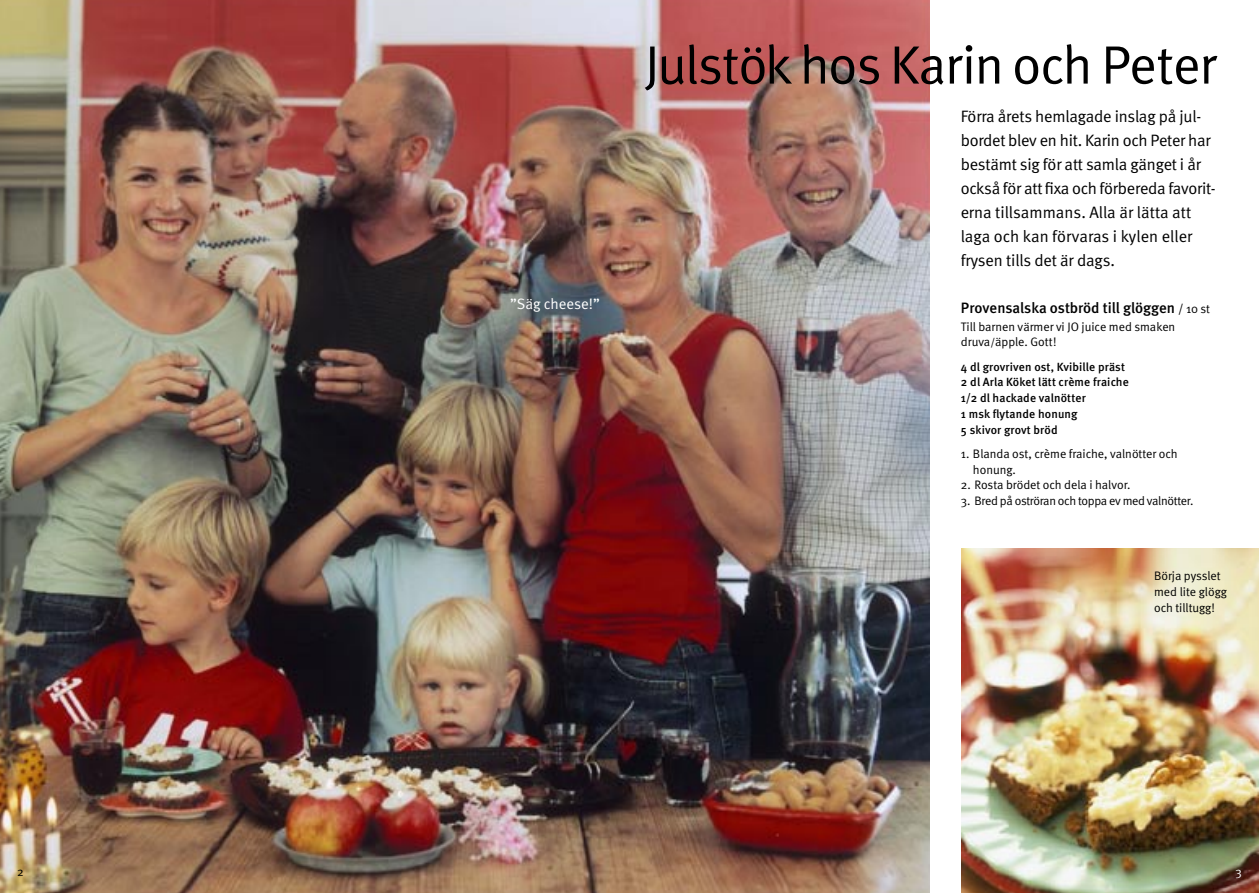
<style>
.page{position:relative;width:1259px;height:893px;background:#fff}
.page>*{position:absolute;margin:0;border:0;box-sizing:border-box;transform-origin:0 0}
.Kapitel_rubrik{font:54px "Meta Normal";letter-spacing:-.02em;color:#000}
.Kaptiel_ingress{font:16.5px/24px "Meta Normal";letter-spacing:-.01em;color:#000}
.Recept_Rubrik{font:500 15px "Meta";color:#000}
.Recept_beskrivning{font:15px "Meta Normal";color:#fff}
.Recept_beskrivning-2{font:12.3px/15.8px "Meta Normal";letter-spacing:-.005em;color:#000}
.Recept_ingress{font:12.3px/15.8px "Meta Normal";color:#000}
.Recept_beskrivning-3{font:12.3px "Meta Normal";letter-spacing:-.025em;color:#000}
.t1{font:12.3px "Meta Normal";color:#fff}
.Recept_ingred{font:500 11.85px "Meta";letter-spacing:.015em;color:#000}
.s1{font-family:"Meta Normal";font-weight:400;font-size:12.3px}
.s2{font-size:10.8px}
</style>
<div class="page">
<img style="left:961px;top:549px;width:298px;height:344px">
<img style="left:0;top:0;width:929px;height:893px">
<p class="Kapitel_rubrik" style="left:645px;top:34px;width:573px">Julstök hos Karin och Peter</p>
<p class="Recept_beskrivning" style="left:510px;top:295px;width:91px">”Säg cheese!”</p>
<p class="Kaptiel_ingress" style="left:960px;top:104px;width:256px">Förra årets hemlagade inslag på jul&shy;bordet blev en hit. Karin och Peter har bestämt sig för att samla gänget i år också för att fixa och förbereda favorit&shy;erna tillsammans. Alla är lätta att laga och kan förvaras i kylen eller frysen tills det är dags.</p>
<p class="Recept_Rubrik" style="left:961px;top:299px;width:250px">Provensalska ostbröd till glöggen <span class="s1">/ 10 st</span></p>
<p class="Recept_ingress" style="left:961px;top:318px;width:216px">Till barnen värmer vi JO juice med smaken druva<span class="s2">/</span>äpple. Gott!</p>
<p class="Recept_ingred" style="left:961px;top:360px;width:165px">4 dl grovriven ost, Kvibille präst</p>
<p class="Recept_ingred" style="left:961px;top:375px;width:169px">2 dl Arla Köket lätt crème fraiche</p>
<p class="Recept_ingred" style="left:961px;top:391px;width:126px">1/2 dl hackade valnötter</p>
<p class="Recept_ingred" style="left:961px;top:407px;width:118px">1 msk flytande honung</p>
<p class="Recept_ingred" style="left:961px;top:423px;width:98px">5 skivor grovt bröd</p>
<p class="Recept_beskrivning-2" style="left:973px;top:446px;width:206px;text-indent:-12px">1. Blanda ost, crème fraiche, valnötter och honung.</p>
<p class="Recept_beskrivning-2" style="left:961px;top:477px;width:171px">2. Rosta brödet och dela i halvor.</p>
<p class="Recept_beskrivning-3" style="left:961px;top:494px;width:234px">3. Bred på oströran och toppa ev med valnötter.</p>
<p class="Recept_beskrivning-2" style="left:1154px;top:568px;width:68px">Börja pysslet</p>
<p class="Recept_beskrivning-2" style="left:1154px;top:584px;width:74px">med lite glögg</p>
<p class="Recept_beskrivning-2" style="left:1154px;top:600px;width:62px">och tilltugg!</p>
<p class="Recept_ingress" style="left:17px;top:864px;width:8px">2</p>
<p class="t1" style="left:1235px;top:865px;width:8px">3</p>
</div>
